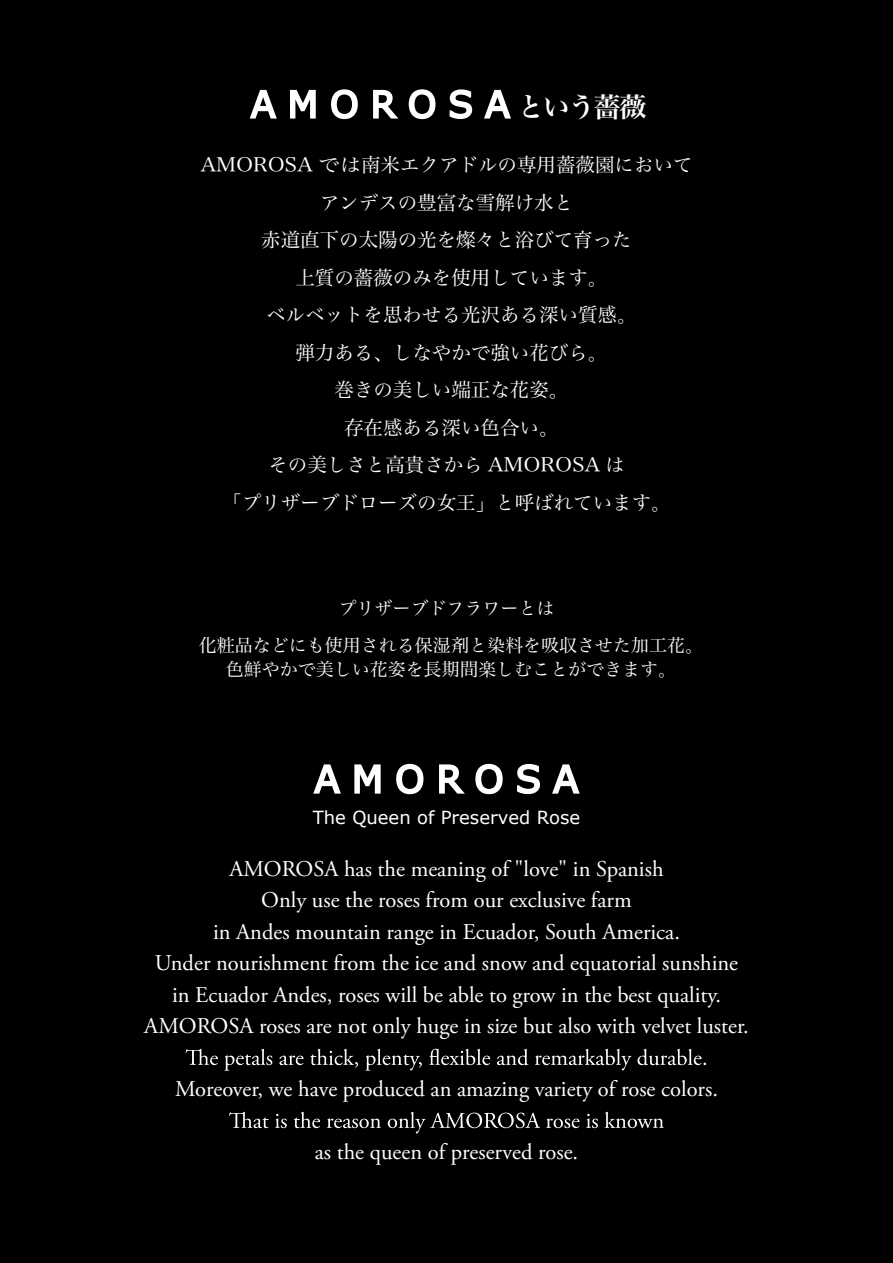
<style>
.page{position:relative;width:893px;height:1263px;background:#000}
.page>*{position:absolute;margin:0;border:0;box-sizing:border-box;transform-origin:0 0}
.t1{font:27px "Hira Min Pro W6";letter-spacing:-.055em;color:#fff}
.t2{font:22.5px/31.5px "Adobe Garamond Pro";color:#fff;text-align:center}
.t3{font:19.5px/37.5px "Hira Min Pro W3";color:#fff;text-align:center;scale:1.1 1}
.t4{font:18px/37.5px "Hira Min Pro W3";color:#fff;text-align:center}
.t5{font:18px "Verdana";color:#fff}
</style>
<div class="page">
<svg style="left:186px;top:1049px;width:520px;height:21px"></svg>
<svg style="left:229px;top:1112px;width:435px;height:21px"></svg>
<svg style="left:250px;top:90px;width:27px;height:29px"></svg>
<svg style="left:290px;top:90px;width:26px;height:29px"></svg>
<svg style="left:331px;top:89px;width:27px;height:30px"></svg>
<svg style="left:373px;top:90px;width:25px;height:29px"></svg>
<svg style="left:409px;top:89px;width:26px;height:30px"></svg>
<svg style="left:450px;top:89px;width:22px;height:30px"></svg>
<svg style="left:484px;top:90px;width:27px;height:29px"></svg>
<svg style="left:313px;top:764px;width:28px;height:30px"></svg>
<svg style="left:354px;top:764px;width:27px;height:30px"></svg>
<svg style="left:396px;top:764px;width:27px;height:30px"></svg>
<svg style="left:439px;top:764px;width:26px;height:30px"></svg>
<svg style="left:475px;top:764px;width:28px;height:30px"></svg>
<svg style="left:517px;top:764px;width:23px;height:30px"></svg>
<svg style="left:552px;top:764px;width:28px;height:30px"></svg>
<p class="t1" style="left:517px;top:83px;width:130px">という薔薇</p>
<p class="t3" style="left:200px;top:144px;width:449px">AMOROSA では南米エクアドルの専用薔薇園においてアンデスの豊富な雪解け水と<br>赤道直下の太陽の光を燦々と浴びて育った<br>上質の薔薇のみを使用しています。<br>ベルベットを思わせる光沢ある深い質感。<br>弾力ある、しなやかで強い花びら。<br>巻きの美しい端正な花姿。<br>存在感ある深い色合い。<br>その美しさと高貴さから AMOROSA は<br>「プリザーブドローズの女王」と呼ばれています。</p>
<p class="t4" style="left:199px;top:588px;width:505px">プリザーブドフラワーとは<br>化粧品などにも使用される保湿剤と染料を吸収させた加工花。</p>
<p class="t4" style="left:226px;top:649px;width:451px">色鮮やかで美しい花姿を長期間楽しむことができます。</p>
<p class="t5" style="left:313px;top:806px;width:269px">The Queen of Preserved Rose</p>
<p class="t2" style="left:144px;top:854px;width:606px">AMOROSA has the meaning of "love" in Spanish<br>Only use the roses from our exclusive farm<br>in Andes mountain range in Ecuador, South America.<br>Under nourishment from the ice and snow and equatorial sunshine in Ecuador Andes, roses will be able to grow in the best quality.<br>AMOROSA roses are not only huge in size but also with velvet luster.</p>
<p class="t2" style="left:175px;top:1074px;width:544px">Moreover, we have produced an amazing variety of rose colors.</p>
<p class="t2" style="left:315px;top:1137px;width:265px">as the queen of preserved rose.</p>
</div>
